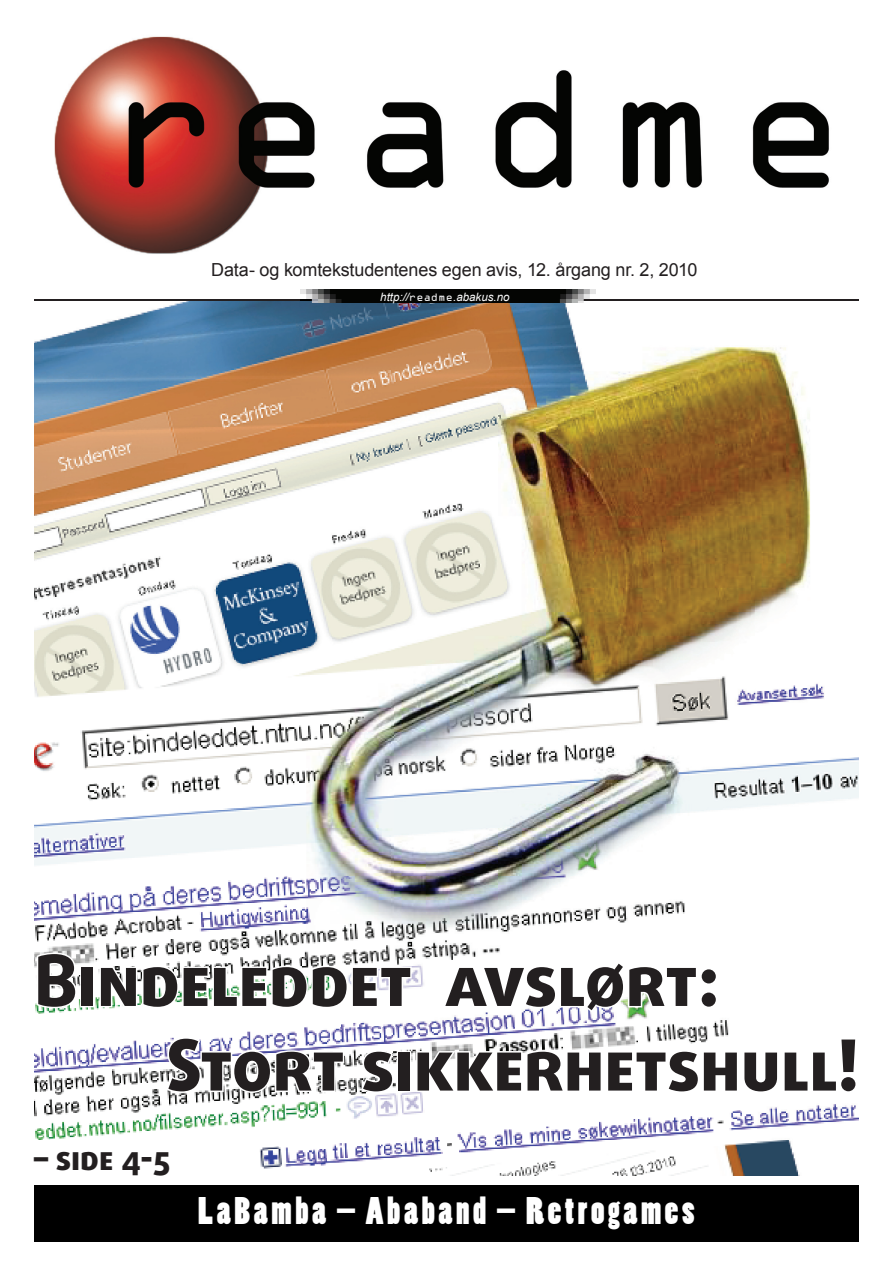
<style>
.page{position:relative;width:893px;height:1263px;background:#fff}
.page>*{position:absolute;margin:0;border:0;box-sizing:border-box;transform-origin:0 0}
.t1{font:800 70.5px/84.6px "Daxline Pro";color:#231f20}
.t2{font:36px "Poplar Std";letter-spacing:.1em;color:#fff}
.t3{font:800 33px "Daxline Pro";color:#231f20}
.t4{font:18px "Arial";letter-spacing:-.005em;color:#231f20}
.t5{font:italic 11.55px "Arial";color:#fff}
.s1{font-family:"OCRA Extended";font-style:normal}
</style>
<div class="page">
<img style="left:34px;top:301px;width:825px;height:875px">
<img style="left:34px;top:300px;width:267px;height:1px">
<img style="left:595px;top:300px;width:264px;height:1px">
<hr style="left:34px;top:299px;width:825px;height:1px;background:#231f20">
<div style="left:34px;top:1185px;width:825px;height:57px;background:#000"></div>
<img style="left:301px;top:290px;width:294px;height:13px">
<img style="left:54px;top:36px;width:775px;height:218px">
<svg style="left:35px;top:951px;width:43px;height:59px"></svg>
<div style="left:80px;top:966px;width:15px;height:41px;border:3px solid #fff"></div>
<svg style="left:98px;top:964px;width:315px;height:46px"></svg>
<svg style="left:441px;top:959px;width:278px;height:55px"></svg>
<svg style="left:165px;top:1036px;width:181px;height:58px"></svg>
<svg style="left:359px;top:1049px;width:36px;height:45px"></svg>
<svg style="left:415px;top:1036px;width:443px;height:59px"></svg>
<svg style="left:53px;top:1149px;width:90px;height:27px"></svg>
<svg style="left:150px;top:1149px;width:22px;height:27px"></svg>
<p class="t4" style="left:211px;top:258px;width:488px">Data- og komtekstudentenes egen avis, 12. årgang nr. 2, 2010</p>
<p class="t5" style="left:380px;top:290px;width:131px">http://<span class="s1">readme</span>.abakus.no</p>
<h1 class="t1" style="left:166px;top:939px;width:694px;text-indent:-132px">BINDELEDDET AVSLØRT:<br>STORT SIKKERHETSHULL!</h1>
<h3 class="t3" style="left:34px;top:1136px;width:138px">– SIDE 4-5</h3>
<h2 class="t2" style="left:198px;top:1190px;width:498px">LaBamba – Ababand – Retrogames</h2>
</div>
